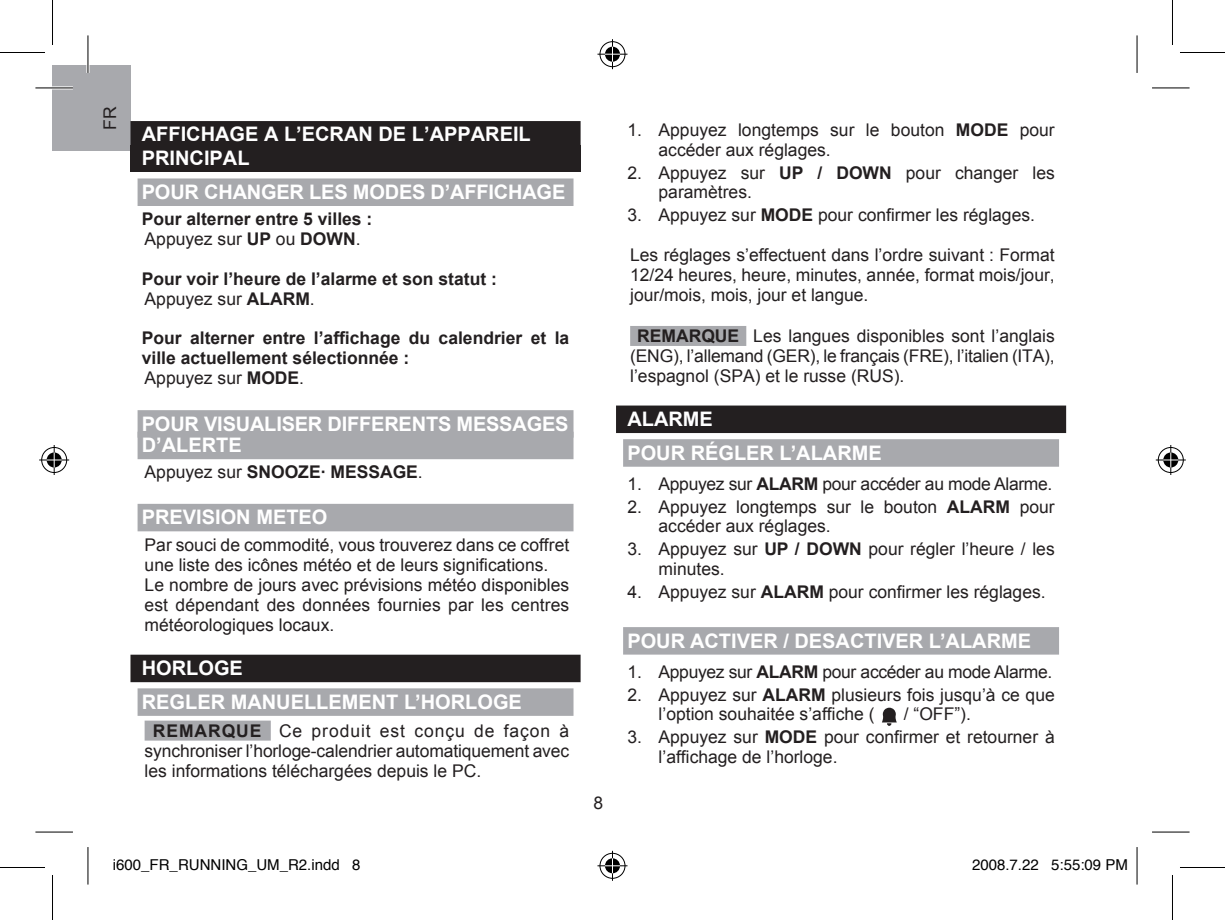
<style>
.page{position:relative;width:1225px;height:920px;background:#fff}
.page>*{position:absolute;margin:0;border:0;box-sizing:border-box;transform-origin:0 0}
.t1{font:700 20px/33.8px "Arial";color:#fff}
.t2{font:17.5px/20px "Arial";color:#231f20}
.t3{font:700 17.5px/20px "Arial";color:#231f20}
.t4{font:17.5px "Arial";letter-spacing:-.02em;color:#231f20}
.t5{font:15px "Helvetica";color:#000}
.s1{font-weight:400}
.s2{font-weight:700}
</style>
<div class="page">
<div style="left:52px;top:65px;width:78px;height:85px;background:#a8a9ad"></div>
<div style="left:130px;top:145px;width:450px;height:26px;background:#231f20"></div>
<div style="left:130px;top:121px;width:450px;height:28px;background:#231f20"></div>
<div style="left:138px;top:178px;width:435px;height:28px;background:#a8a9ad"></div>
<div style="left:138px;top:410px;width:435px;height:28px;background:#a8a9ad"></div>
<div style="left:138px;top:504px;width:435px;height:27px;background:#a8a9ad"></div>
<div style="left:130px;top:655px;width:450px;height:27px;background:#231f20"></div>
<div style="left:138px;top:688px;width:435px;height:28px;background:#a8a9ad"></div>
<div style="left:145px;top:721px;width:126px;height:20px;background:#a8a9ad"></div>
<div style="left:630px;top:326px;width:116px;height:20px;background:#a8a9ad"></div>
<div style="left:616px;top:406px;width:450px;height:27px;background:#231f20"></div>
<div style="left:623px;top:439px;width:436px;height:28px;background:#a8a9ad"></div>
<div style="left:623px;top:627px;width:436px;height:28px;background:#a8a9ad"></div>
<svg style="left:882px;top:708px;width:15px;height:18px"></svg>
<div style="left:138px;top:432px;width:435px;height:27px;background:#a8a9ad"></div>
<hr style="left:35px;top:86px;width:38px;height:3px;background:#fff">
<svg style="left:35px;top:831px;width:38px;height:1px"></svg>
<svg style="left:1152px;top:831px;width:37px;height:1px"></svg>
<hr style="left:86px;top:35px;width:3px;height:38px;background:#fff">
<hr style="left:35px;top:88px;width:38px;height:1px;background:#000">
<hr style="left:1152px;top:88px;width:37px;height:1px;background:#000">
<hr style="left:35px;top:832px;width:38px;height:1px;background:#000">
<hr style="left:1152px;top:832px;width:37px;height:1px;background:#000">
<hr style="left:88px;top:35px;width:1px;height:38px;background:#000">
<hr style="left:88px;top:847px;width:1px;height:38px;background:#000">
<hr style="left:1136px;top:35px;width:1px;height:38px;background:#000">
<hr style="left:1136px;top:847px;width:1px;height:38px;background:#000">
<hr style="left:0;top:52px;width:45px;height:1px;background:#000">
<hr style="left:1180px;top:52px;width:45px;height:1px;background:#000">
<hr style="left:0;top:867px;width:45px;height:1px;background:#000">
<hr style="left:1180px;top:867px;width:45px;height:1px;background:#000">
<hr style="left:52px;top:0;width:1px;height:45px;background:#000">
<hr style="left:52px;top:875px;width:1px;height:45px;background:#000">
<hr style="left:1172px;top:0;width:1px;height:45px;background:#000">
<hr style="left:1172px;top:875px;width:1px;height:45px;background:#000">
<div style="left:598px;top:40px;width:28px;height:28px;border:3px solid #fff;border-radius:50%"></div>
<hr style="left:597px;top:53px;width:30px;height:3px;background:#fff">
<hr style="left:611px;top:39px;width:3px;height:30px;background:#fff">
<div style="left:603px;top:45px;width:18px;height:18px;border:3px solid #fff;border-radius:50%"></div>
<div style="left:600px;top:41px;width:25px;height:26px;border:1px solid #000;border-radius:50%"></div>
<hr style="left:597px;top:54px;width:30px;height:1px;background:#000">
<hr style="left:612px;top:39px;width:1px;height:30px;background:#000">
<svg style="left:605px;top:47px;width:15px;height:15px"></svg>
<div style="left:598px;top:852px;width:28px;height:28px;border:3px solid #fff;border-radius:50%"></div>
<hr style="left:597px;top:864px;width:30px;height:3px;background:#fff">
<hr style="left:611px;top:851px;width:3px;height:30px;background:#fff">
<div style="left:603px;top:857px;width:18px;height:18px;border:3px solid #fff;border-radius:50%"></div>
<div style="left:600px;top:853px;width:25px;height:26px;border:1px solid #000;border-radius:50%"></div>
<hr style="left:597px;top:865px;width:30px;height:1px;background:#000">
<hr style="left:612px;top:851px;width:1px;height:30px;background:#000">
<svg style="left:605px;top:858px;width:15px;height:15px"></svg>
<div style="left:40px;top:446px;width:28px;height:28px;border:3px solid #fff;border-radius:50%"></div>
<svg style="left:39px;top:458px;width:30px;height:4px"></svg>
<hr style="left:53px;top:445px;width:3px;height:30px;background:#fff">
<div style="left:45px;top:451px;width:18px;height:18px;border:3px solid #fff;border-radius:50%"></div>
<div style="left:41px;top:447px;width:26px;height:26px;border:1px solid #000;border-radius:50%"></div>
<hr style="left:39px;top:460px;width:30px;height:1px;background:#000">
<hr style="left:54px;top:445px;width:1px;height:30px;background:#000">
<svg style="left:47px;top:452px;width:15px;height:15px"></svg>
<div style="left:1156px;top:446px;width:29px;height:28px;border:3px solid #fff;border-radius:50%"></div>
<svg style="left:1156px;top:458px;width:30px;height:4px"></svg>
<hr style="left:1169px;top:445px;width:3px;height:30px;background:#fff">
<div style="left:1161px;top:451px;width:19px;height:18px;border:3px solid #fff;border-radius:50%"></div>
<div style="left:1158px;top:447px;width:25px;height:26px;border:1px solid #000;border-radius:50%"></div>
<hr style="left:1156px;top:460px;width:30px;height:1px;background:#000">
<hr style="left:1170px;top:445px;width:1px;height:30px;background:#000">
<svg style="left:1163px;top:452px;width:15px;height:15px"></svg>
<p class="t2" style="left:100px;top:130px;width:25px;rotate:-90deg">FR</p>
<p class="t1" style="left:142px;top:123px;width:390px;line-height:23.8px">AFFICHAGE A L’ECRAN DE L’APPAREIL<br>PRINCIPAL</p>
<p class="t1" style="left:142px;top:175px;width:425px">POUR CHANGER LES MODES D’AFFICHAGE</p>
<p class="t3" style="left:142px;top:209px;width:232px">Pour alterner entre 5 villes :<br><span class="s1">Appuyez sur</span> UP <span class="s1">ou</span> DOWN<span class="s1">.</span></p>
<p class="t3" style="left:142px;top:269px;width:356px">Pour voir l’heure de l’alarme et son statut :<br><span class="s1">Appuyez sur</span> ALARM<span class="s1">.</span></p>
<p class="t3" style="left:142px;top:328px;width:429px">Pour alterner entre l’affichage du calendrier et la ville actuellement sélectionnée :<br><span class="s1">Appuyez sur</span> MODE<span class="s1">.</span></p>
<p class="t1" style="left:142px;top:407px;width:428px">POUR VISUALISER DIFFERENTS MESSAGES</p>
<p class="t3" style="left:145px;top:462px;width:280px"><span class="s1">Appuyez sur</span> SNOOZE· MESSAGE<span class="s1">.</span></p>
<p class="t1" style="left:142px;top:500px;width:187px">PREVISION METEO</p>
<p class="t2" style="left:145px;top:535px;width:426px">Par souci de commodité, vous trouverez dans ce coffret une liste des icônes météo et de leurs significations.<br>Le nombre de jours avec prévisions météo disponibles est dépendant des données fournies par les centres météorologiques locaux.</p>
<p class="t1" style="left:142px;top:651px;width:381px">HORLOGE<br>REGLER MANUELLEMENT L’HORLOGE</p>
<p class="t2" style="left:145px;top:721px;width:426px;text-align:justify;text-indent:8px"><span class="s2">REMARQUE</span> Ce produit est conçu de façon à synchroniser l’horloge-calendrier automatiquement avec les informations téléchargées depuis le PC.</p>
<p class="t1" style="left:142px;top:428px;width:101px">D’ALERTE</p>
<p class="t2" style="left:593px;top:793px;width:11px">8</p>
<p class="t2" style="left:658px;top:120px;width:398px;text-indent:-31px">1. Appuyez longtemps sur le bouton <span class="s2">MODE</span> pour accéder aux réglages.</p>
<p class="t2" style="left:658px;top:163px;width:398px;text-indent:-31px">2. Appuyez sur <span class="s2">UP / DOWN</span> pour changer les paramètres.</p>
<p class="t2" style="left:627px;top:205px;width:409px">3. Appuyez sur <span class="s2">MODE</span> pour confirmer les réglages.</p>
<p class="t2" style="left:630px;top:245px;width:426px;text-align:justify">Les réglages s’effectuent dans l’ordre suivant : Format 12/24 heures, heure, minutes, année, format mois/jour, jour/mois, mois, jour et langue.</p>
<p class="t2" style="left:630px;top:326px;width:426px;text-align:justify;text-indent:7px"><span class="s2">REMARQUE</span> Les langues disponibles sont l’anglais (ENG), l’allemand (GER), le français (FRE), l’italien (ITA), l’espagnol (SPA) et le russe (RUS).</p>
<p class="t1" style="left:627px;top:402px;width:256px">ALARME<br>POUR RÉGLER L’ALARME</p>
<p class="t4" style="left:627px;top:474px;width:426px">1. Appuyez sur <span class="s2">ALARM</span> pour accéder au mode Alarme.</p>
<p class="t2" style="left:658px;top:497px;width:398px;text-indent:-31px">2. Appuyez longtemps sur le bouton <span class="s2">ALARM</span> pour accéder aux réglages.</p>
<p class="t2" style="left:658px;top:539px;width:398px;text-indent:-31px">3. Appuyez sur <span class="s2">UP / DOWN</span> pour régler l’heure / les minutes.</p>
<p class="t2" style="left:627px;top:582px;width:420px">4. Appuyez sur <span class="s2">ALARM</span> pour confirmer les réglages.</p>
<p class="t1" style="left:627px;top:624px;width:405px">POUR ACTIVER / DESACTIVER L’ALARME</p>
<p class="t4" style="left:627px;top:662px;width:426px">1. Appuyez sur <span class="s2">ALARM</span> pour accéder au mode Alarme.</p>
<p class="t2" style="left:658px;top:685px;width:398px;text-indent:-31px">2. Appuyez sur <span class="s2">ALARM</span> plusieurs fois jusqu’à ce que l’option souhaitée s’affiche (</p>
<p class="t2" style="left:904px;top:704px;width:69px">/ “OFF”).</p>
<p class="t2" style="left:658px;top:727px;width:398px;text-indent:-31px">3. Appuyez sur <span class="s2">MODE</span> pour confirmer et retourner à l’affichage de l’horloge.</p>
<p class="t5" style="left:113px;top:854px;width:249px">i600_FR_RUNNING_UM_R2.indd 8</p>
<p class="t5" style="left:972px;top:854px;width:157px">2008.7.22 5:55:09 PM</p>
</div>
